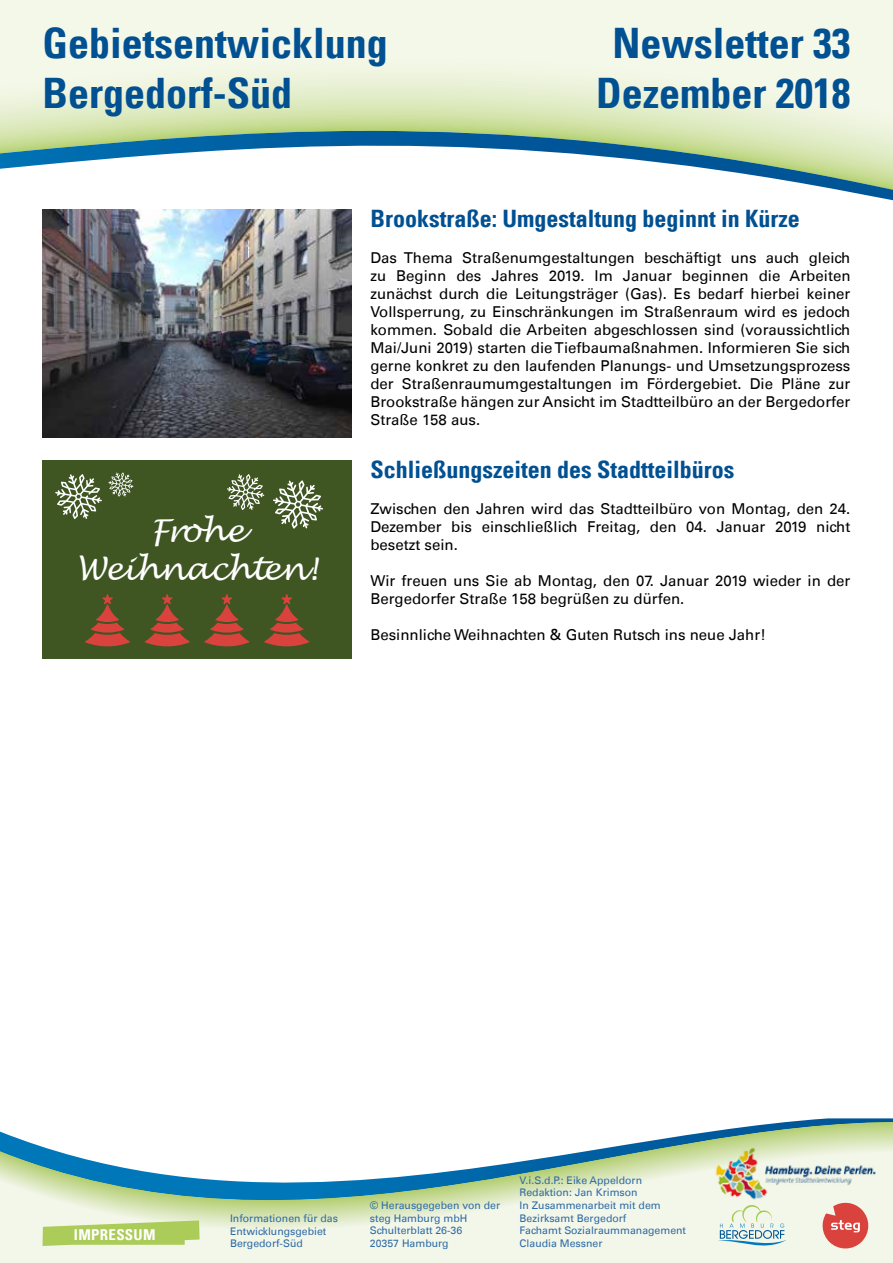
<style>
.page{position:relative;width:893px;height:1263px;background:#fff}
.page>*{position:absolute;margin:0;border:0;box-sizing:border-box;transform-origin:0 0}
.t1{font:700 condensed 42px/50.4px "Univers LT";color:#005092}
.t2{font:italic 31.5px/37.8px "Lucida Handwriting";letter-spacing:-.01em;color:#fff;text-align:center}
.t3{font:700 condensed 24px "Univers LT";color:#005092}
.t4{font:15px/18px "Univers LT";color:#000;text-align:justify}
.t5{font:700 condensed 15px "Univers LT";letter-spacing:.02em;color:#fff}
.t6{font:10.5px/12.6px "Univers LT";color:#2e6aa6}
.s1{color:#005092}
</style>
<div class="page">
<svg style="left:0;top:0;width:893px;height:124px"></svg>
<svg style="left:0;top:124px;width:893px;height:76px"></svg>
<svg style="left:0;top:1149px;width:893px;height:114px;fill:#f3f7e9"></svg>
<img style="left:708px;top:1140px;width:174px;height:65px">
<svg style="left:43px;top:1220px;width:157px;height:26px"></svg>
<svg style="left:717px;top:1204px;width:70px;height:44px"></svg>
<svg style="left:823px;top:1203px;width:45px;height:45px"></svg>
<div style="left:43px;top:461px;width:309px;height:198px;background:#3f5623"></div>
<svg style="left:273px;top:480px;width:50px;height:49px"></svg>
<svg style="left:55px;top:474px;width:47px;height:45px"></svg>
<svg style="left:85px;top:594px;width:45px;height:53px"></svg>
<svg style="left:227px;top:474px;width:37px;height:36px"></svg>
<svg style="left:108px;top:472px;width:25px;height:25px"></svg>
<svg style="left:145px;top:594px;width:45px;height:53px"></svg>
<svg style="left:204px;top:594px;width:45px;height:53px"></svg>
<svg style="left:264px;top:594px;width:45px;height:53px"></svg>
<img style="left:43px;top:210px;width:308px;height:227px">
<h1 class="t1" style="left:43px;top:18px;width:347px">Gebietsentwicklung<br>Bergedorf-Süd</h1>
<h1 class="t1" style="left:596px;top:18px;width:256px;text-align:center">Newsletter 33<br>Dezember 2018</h1>
<h2 class="t2" style="left:77px;top:513px;width:243px">Frohe<br>Weihnachten!</h2>
<h3 class="t3" style="left:370px;top:204px;width:431px">Brookstraße: Umgestaltung beginnt in Kürze</h3>
<p class="t4" style="left:370px;top:249px;width:482px">Das Thema Straßenumgestaltungen beschäftigt uns auch gleich zu Beginn des Jahres 2019. Im Januar beginnen die Arbeiten zunächst durch die Leitungsträger (Gas). Es bedarf hierbei keiner Vollsperrung, zu Einschränkungen im Straßenraum wird es jedoch kommen. Sobald die Arbeiten abgeschlossen sind (voraussichtlich Mai/Juni 2019) starten die Tiefbaumaßnahmen. Informieren Sie sich gerne konkret zu den laufenden Planungs- und Umsetzungsprozess der Straßenraumumgestaltungen im Fördergebiet. Die Pläne zur Brookstraße hängen zur Ansicht im Stadtteilbüro an der Bergedorfer Straße 158 aus.</p>
<h3 class="t3" style="left:370px;top:455px;width:366px">Schließungszeiten des Stadtteilbüros</h3>
<p class="t4" style="left:370px;top:500px;width:482px">Zwischen den Jahren wird das Stadtteilbüro von Montag, den 24.<br>Dezember bis einschließlich Freitag, den 04. Januar 2019 nicht besetzt sein.</p>
<p class="t4" style="left:370px;top:572px;width:482px">Wir freuen uns Sie ab Montag, den 07. Januar 2019 wieder in der<br>Bergedorfer Straße 158 begrüßen zu dürfen.</p>
<p class="t4" style="left:370px;top:626px;width:397px">Besinnliche Weihnachten &amp; Guten Rutsch ins neue Jahr!</p>
<p class="t5" style="left:74px;top:1225px;width:83px">IMPRESSUM</p>
<p class="t6" style="left:230px;top:1212px;width:109px">Informationen für das<br>Entwicklungsgebiet<br>Bergedorf-Süd</p>
<p class="t6" style="left:370px;top:1199px;width:132px"><span class="s1">©</span> Herausgegeben von der steg Hamburg mbH<br>Schulterblatt 26-36<br>20357 Hamburg</p>
<p class="t6" style="left:520px;top:1174px;width:168px">V.i.S.d.P.: Eike Appeldorn<br>Redaktion: Jan Krimson<br>In Zusammenarbeit mit dem<br>Bezirksamt Bergedorf<br>Fachamt Sozialraummanagement<br>Claudia Messner</p>
</div>
